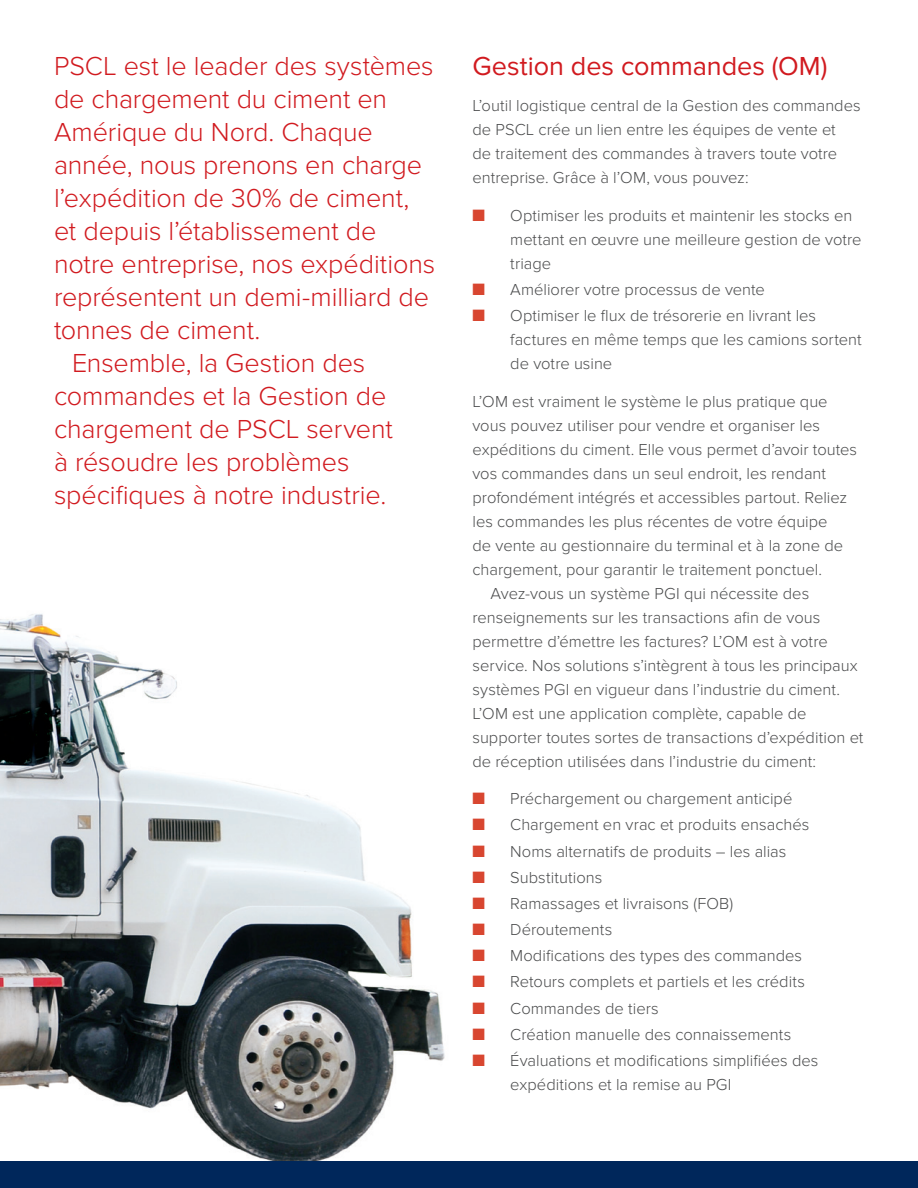
<style>
.page{position:relative;width:918px;height:1188px;background:#fff}
.page>*{position:absolute;margin:0;border:0;box-sizing:border-box;transform-origin:0 0}
.t1{font:300 27px "Proxima Nova";letter-spacing:-.005em;color:#d11a1f}
.t2{font:27px "Proxima Nova";color:#d11a1f}
.t3{font:300 16.5px/24px "Proxima Nova";color:#4b4c4d}
.s1{color:#d84630}
</style>
<div class="page">
<img style="left:0;top:614px;width:445px;height:547px">
<div style="left:0;top:1161px;width:918px;height:27px;background:#00275b"></div>
<h1 class="t1" style="left:54px;top:51px;width:381px">PSCL est le leader des systèmes</h1>
<h1 class="t1" style="left:54px;top:84px;width:335px">de chargement du ciment en</h1>
<h1 class="t1" style="left:54px;top:117px;width:320px">Amérique du Nord. Chaque</h1>
<h1 class="t1" style="left:54px;top:150px;width:370px">année, nous prenons en charge</h1>
<h1 class="t1" style="left:54px;top:183px;width:357px">l’expédition de 30% de ciment,</h1>
<h1 class="t1" style="left:54px;top:216px;width:324px">et depuis l’établissement de</h1>
<h1 class="t1" style="left:54px;top:249px;width:383px">notre entreprise, nos expéditions</h1>
<h1 class="t1" style="left:54px;top:282px;width:377px">représentent un demi-milliard de</h1>
<h1 class="t1" style="left:54px;top:315px;width:208px">tonnes de ciment.</h1>
<h1 class="t1" style="left:72px;top:348px;width:295px">Ensemble, la Gestion des</h1>
<h1 class="t1" style="left:54px;top:381px;width:334px">commandes et la Gestion de</h1>
<h1 class="t1" style="left:54px;top:414px;width:340px">chargement de PSCL servent</h1>
<h1 class="t1" style="left:54px;top:447px;width:297px">à résoudre les problèmes</h1>
<h1 class="t1" style="left:54px;top:480px;width:334px">spécifiques à notre industrie.</h1>
<h1 class="t2" style="left:472px;top:51px;width:357px">Gestion des commandes (OM)</h1>
<p class="t3" style="left:472px;top:94px;width:390px">L’outil logistique central de la Gestion des commandes de PSCL crée un lien entre les équipes de vente et<br>de traitement des commandes à travers toute votre entreprise. Grâce à l’OM, vous pouvez:</p>
<p class="t3" style="left:510px;top:204px;width:353px;text-indent:-38px"><span class="s1">■</span> Optimiser les produits et maintenir les stocks en mettant en œuvre une meilleure gestion de votre triage</p>
<p class="t3" style="left:472px;top:278px;width:294px"><span class="s1">■</span> Améliorer votre processus de vente</p>
<p class="t3" style="left:510px;top:304px;width:353px;text-indent:-38px"><span class="s1">■</span> Optimiser le flux de trésorerie en livrant les factures en même temps que les camions sortent de votre usine</p>
<p class="t3" style="left:472px;top:389px;width:357px">L’OM est vraiment le système le plus pratique que</p>
<p class="t3" style="left:472px;top:413px;width:349px">vous pouvez utiliser pour vendre et organiser les</p>
<p class="t3" style="left:472px;top:437px;width:386px">expéditions du ciment. Elle vous permet d’avoir toutes</p>
<p class="t3" style="left:472px;top:461px;width:355px">vos commandes dans un seul endroit, les rendant</p>
<p class="t3" style="left:472px;top:485px;width:376px">profondément intégrés et accessibles partout. Reliez</p>
<p class="t3" style="left:472px;top:509px;width:357px">les commandes les plus récentes de votre équipe</p>
<p class="t3" style="left:472px;top:533px;width:372px">de vente au gestionnaire du terminal et à la zone de</p>
<p class="t3" style="left:472px;top:557px;width:351px">chargement, pour garantir le traitement ponctuel.</p>
<p class="t3" style="left:491px;top:581px;width:320px">Avez-vous un système PGI qui nécessite des</p>
<p class="t3" style="left:472px;top:605px;width:349px">renseignements sur les transactions afin de vous</p>
<p class="t3" style="left:472px;top:629px;width:357px">permettre d’émettre les factures? L’OM est à votre</p>
<p class="t3" style="left:472px;top:653px;width:387px">service. Nos solutions s’intègrent à tous les principaux</p>
<p class="t3" style="left:472px;top:677px;width:369px">systèmes PGI en vigueur dans l’industrie du ciment.</p>
<p class="t3" style="left:472px;top:701px;width:336px">L’OM est une application complète, capable de</p>
<p class="t3" style="left:472px;top:726px;width:393px">supporter toutes sortes de transactions d’expédition et</p>
<p class="t3" style="left:472px;top:750px;width:345px">de réception utilisées dans l’industrie du ciment:</p>
<p class="t3" style="left:472px;top:787px;width:321px"><span class="s1">■</span> Préchargement ou chargement anticipé</p>
<p class="t3" style="left:472px;top:813px;width:338px"><span class="s1">■</span> Chargement en vrac et produits ensachés</p>
<p class="t3" style="left:472px;top:839px;width:315px"><span class="s1">■</span> Noms alternatifs de produits – les alias</p>
<p class="t3" style="left:472px;top:865px;width:131px"><span class="s1">■</span> Substitutions</p>
<p class="t3" style="left:472px;top:892px;width:262px"><span class="s1">■</span> Ramassages et livraisons (FOB)</p>
<p class="t3" style="left:472px;top:918px;width:141px"><span class="s1">■</span> Déroutements</p>
<p class="t3" style="left:472px;top:944px;width:331px"><span class="s1">■</span> Modifications des types des commandes</p>
<p class="t3" style="left:472px;top:970px;width:334px"><span class="s1">■</span> Retours complets et partiels et les crédits</p>
<p class="t3" style="left:472px;top:996px;width:188px"><span class="s1">■</span> Commandes de tiers</p>
<p class="t3" style="left:472px;top:1022px;width:320px"><span class="s1">■</span> Création manuelle des connaissements</p>
<p class="t3" style="left:510px;top:1049px;width:310px;text-indent:-38px"><span class="s1">■</span> Évaluations et modifications simplifiées des expéditions et la remise au PGI</p>
</div>
